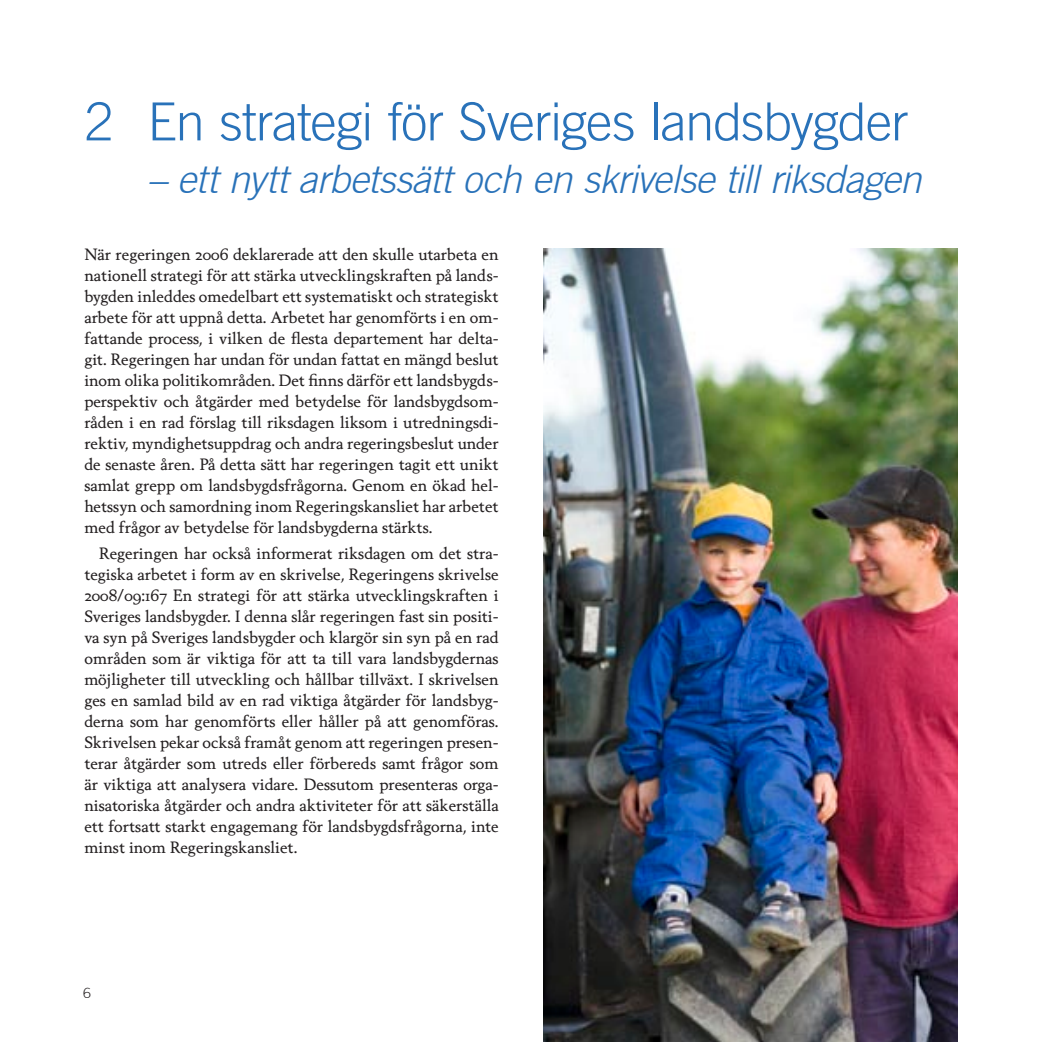
<style>
.page{position:relative;width:1042px;height:1042px;background:#fff}
.page>*{position:absolute;margin:0;border:0;box-sizing:border-box;transform-origin:0 0}
.t1{font:300 52.5px "Trade Gothic";letter-spacing:-.02em;color:#2972b9}
.t2{font:italic 300 38.5px "Trade Gothic";letter-spacing:-.02em;color:#2972b9}
.t3{font:15.75px/21px "Berling Nova Text Pro";color:#231f20;text-align:justify}
.t4{font:300 14px "Trade Gothic";color:#231f20}
</style>
<div class="page">
<img style="left:543px;top:248px;width:414px;height:794px">
<h1 class="t1" style="left:84px;top:91px;width:825px">2 En strategi för Sveriges landsbygder</h1>
<h2 class="t2" style="left:147px;top:156px;width:776px">– ett nytt arbetssätt och en skrivelse till riksdagen</h2>
<p class="t3" style="left:84px;top:244px;width:416px">När regeringen 2006 deklarerade att den skulle utarbeta en nationell strategi för att stärka utvecklingskraften på lands&shy;bygden inleddes omedelbart ett systematiskt och strategiskt arbete för att uppnå detta. Arbetet har genomförts i en om&shy;fattande process, i vilken de flesta departement har delta&shy;git. Regeringen har undan för undan fattat en mängd beslut inom olika politikområden. Det finns därför ett landsbygds&shy;perspektiv och åtgärder med betydelse för landsbygdsom&shy;råden i en rad förslag till riksdagen liksom i utredningsdi&shy;rektiv, myndighetsuppdrag och andra regeringsbeslut under de senaste åren. På detta sätt har regeringen tagit ett unikt samlat grepp om landsbygdsfrågorna. Genom en ökad hel&shy;hetssyn och samordning inom Regeringskansliet har arbetet med frågor av betydelse för landsbygderna stärkts.</p>
<p class="t3" style="left:84px;top:543px;width:416px;text-indent:15px">Regeringen har också informerat riksdagen om det stra&shy;tegiska arbetet i form av en skrivelse, Regeringens skrivelse 2008/09:167 En strategi för att stärka utvecklingskraften i Sveriges landsbygder. I denna slår regeringen fast sin positi&shy;va syn på Sveriges landsbygder och klargör sin syn på en rad områden som är viktiga för att ta till vara landsbygdernas möjligheter till utveckling och hållbar tillväxt. I skrivelsen ges en samlad bild av en rad viktiga åtgärder för landsbyg&shy;derna som har genomförts eller håller på att genomföras.<br>Skrivelsen pekar också framåt genom att regeringen presen&shy;terar åtgärder som utreds eller förbereds samt frågor som är viktiga att analysera vidare. Dessutom presenteras orga&shy;nisatoriska åtgärder och andra aktiviteter för att säkerställa ett fortsatt starkt engagemang för landsbygdsfrågorna, inte minst inom Regeringskansliet.</p>
<p class="t4" style="left:83px;top:984px;width:9px">6</p>
</div>
